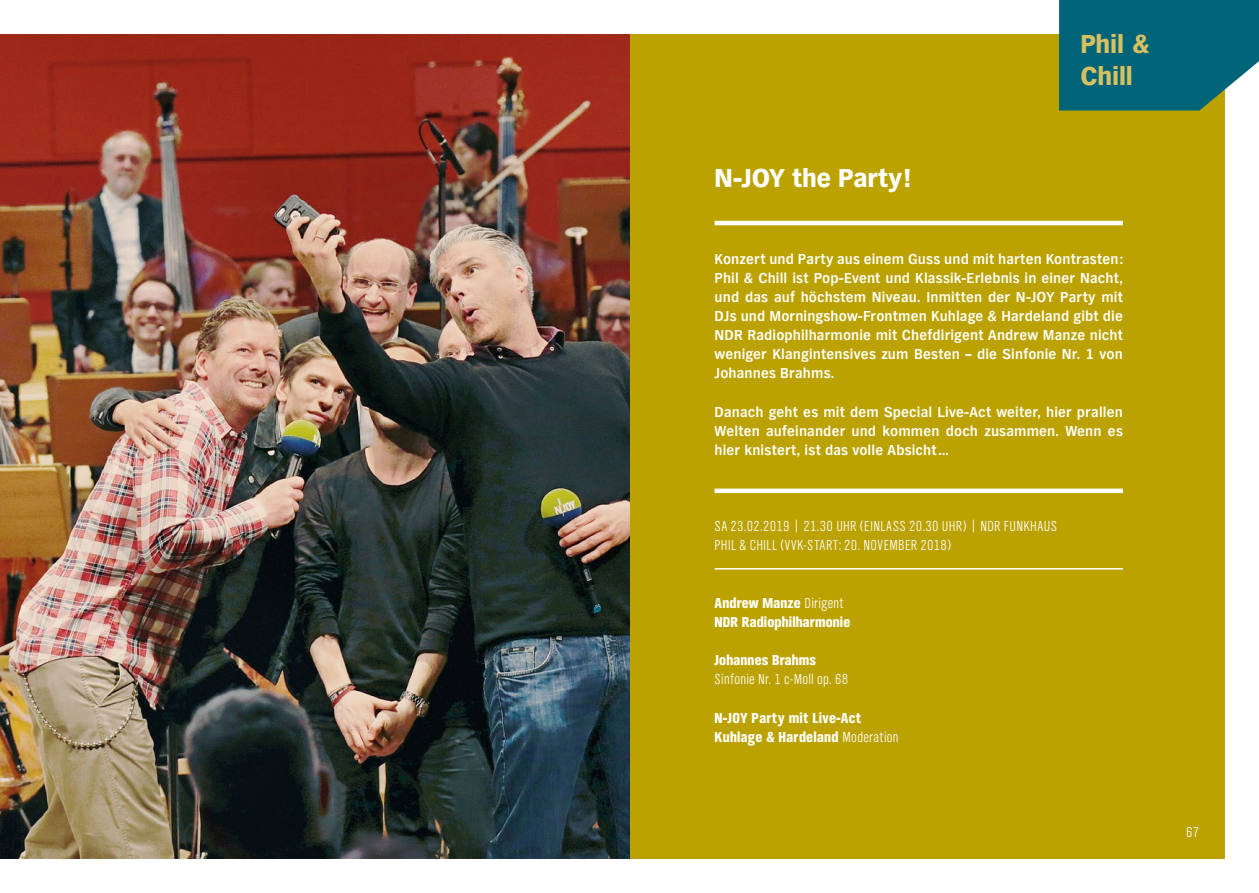
<style>
.page{position:relative;width:1259px;height:893px;background:#fff}
.page>*{position:absolute;margin:0;border:0;box-sizing:border-box;transform-origin:0 0}
.t1{font:900 27px "NDR Sans";color:#fff}
.t2{font:900 27px/31.5px "NDR Sans";letter-spacing:-.005em;color:#d6c061}
.t3{font:700 15px/19.2px "NDR Sans";letter-spacing:.01em;color:#fff;text-align:justify}
.t4{font:900 15px/19.2px "NDR Sans Cond CE";letter-spacing:.015em;color:#fff}
.t5{font:300 15px/19.2px "NDR Sans Cond";letter-spacing:.015em;color:#fff}
.t6{font:300 15px "NDR Sans Cond CE";letter-spacing:.015em;color:#fff}
.s1{font-weight:300}
</style>
<div class="page">
<img style="left:0;top:34px;width:1225px;height:825px">
<svg style="left:1059px;top:0;width:200px;height:111px;background:#106c7c"></svg>
<hr style="left:714px;top:221px;width:409px;height:4px;background:#fff">
<hr style="left:714px;top:489px;width:409px;height:4px;background:#fff">
<hr style="left:714px;top:568px;width:409px;height:2px;background:#fff">
<h1 class="t1" style="left:714px;top:163px;width:198px">N-JOY the Party!</h1>
<h1 class="t2" style="left:1080px;top:29px;width:71px">Phil &amp;<br>Chill</h1>
<p class="t3" style="left:714px;top:249px;width:410px">Konzert und Party aus einem Guss und mit harten Kontrasten:<br>Phil &amp; Chill ist Pop-Event und Klassik-Erlebnis in einer Nacht, und das auf höchstem Niveau. Inmitten der N-JOY Party mit DJs und Morningshow-Frontmen Kuhlage &amp; Hardeland gibt die NDR Radiophilharmonie mit Chefdirigent Andrew Manze nicht weniger Klangintensives zum Besten – die Sinfonie Nr. 1 von Johannes Brahms.</p>
<p class="t3" style="left:714px;top:402px;width:410px">Danach geht es mit dem Special Live-Act weiter, hier prallen Welten aufeinander und kommen doch zusammen. Wenn es hier knistert, ist das volle Absicht…</p>
<p class="t5" style="left:714px;top:517px;width:344px">SA 23.02.2019 | 21.30 UHR (EINLASS 20.30 UHR) | NDR FUNKHAUS<br>PHIL &amp; CHILL (VVK-START: 20. NOVEMBER 2018)</p>
<p class="t4" style="left:714px;top:594px;width:137px">Andrew Manze <span class="s1">Dirigent<br></span>NDR Radiophilharmonie</p>
<p class="t4" style="left:714px;top:651px;width:103px">Johannes Brahms</p>
<p class="t6" style="left:714px;top:671px;width:135px">Sinfonie Nr. 1 c-Moll op. 68</p>
<p class="t4" style="left:714px;top:708px;width:185px">N-JOY Party mit Live-Act<br>Kuhlage &amp; Hardeland <span class="s1">Moderation</span></p>
<p class="t5" style="left:1186px;top:823px;width:15px">67</p>
</div>
